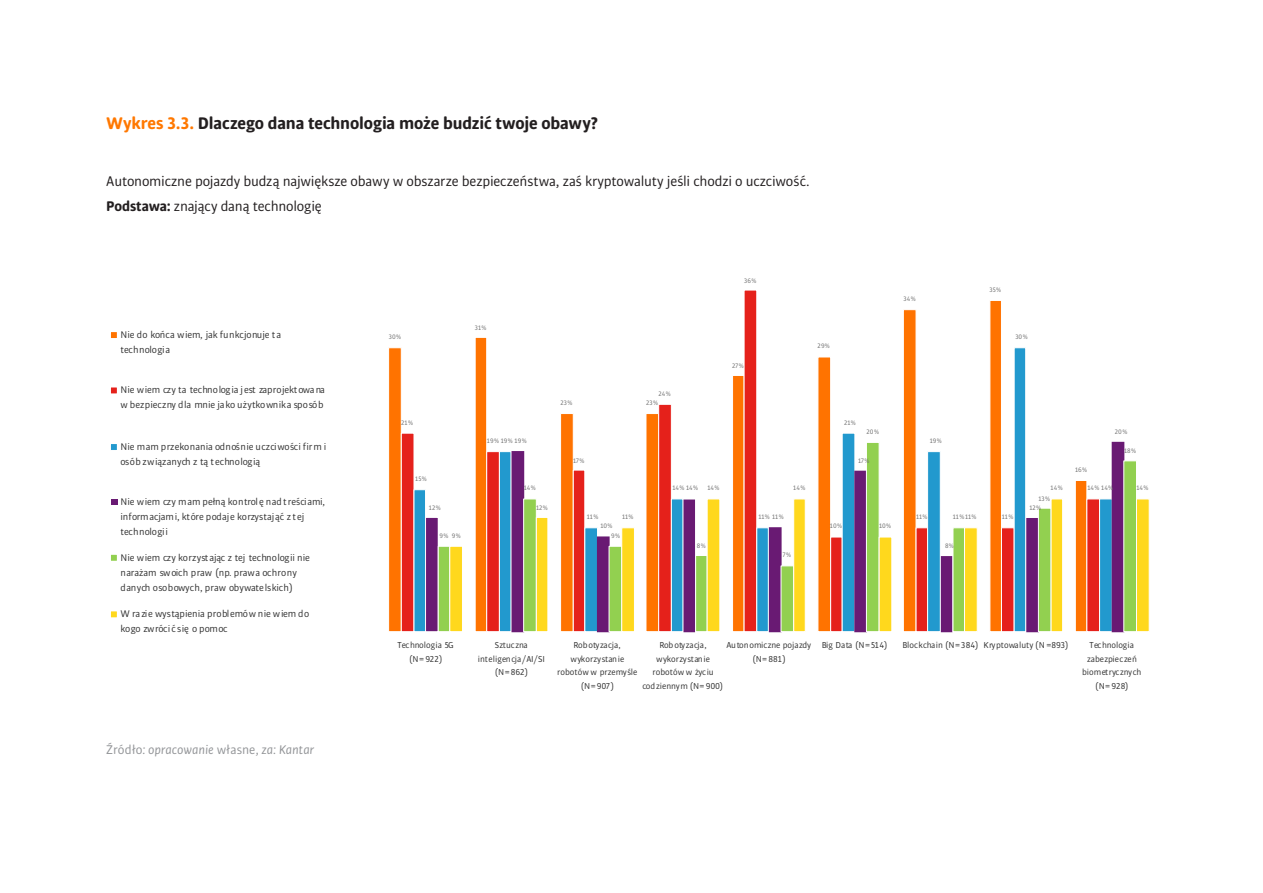
<style>
.page{position:relative;width:1263px;height:893px;background:#fff}
.page>*{position:absolute;margin:0;border:0;box-sizing:border-box;transform-origin:0 0}
.tytuł_tabeli{font:700 18px "Bulo Rounded";letter-spacing:-.01em;color:#231f20}
.treść{font:15px "Bulo Rounded";letter-spacing:-.015em;color:#231f20}
.przypis{font:italic 13.5px "Bulo Rounded";color:#939598}
.t1{font:10.35px/15px "Bulo Rounded";letter-spacing:-.015em;color:#333}
.t2{font:10.35px/15px "Bulo Rounded";letter-spacing:.02em;color:#333}
.t3{font:10.35px/15px "Bulo Rounded";letter-spacing:.005em;color:#333}
.t4{font:9.3px/13.8px "Bulo Rounded";color:#333;text-align:center}
.t5{font:9.3px/13.8px "Bulo Rounded";letter-spacing:-.02em;color:#333;text-align:center}
.t6{font:6.9px "Bulo Rounded";color:#717171}
.s1{color:#ff7800}
.s2{font-weight:700}
.s3{font-style:normal}
</style>
<div class="page">
<svg style="left:401px;top:290px;width:600px;height:342px"></svg>
<svg style="left:413px;top:347px;width:613px;height:285px"></svg>
<div style="left:425px;top:517px;width:13px;height:115px;background:#691a73"></div>
<div style="left:425px;top:517px;width:14px;height:115px;border:1px solid #fff"></div>
<svg style="left:437px;top:441px;width:699px;height:191px"></svg>
<svg style="left:449px;top:498px;width:701px;height:134px"></svg>
<div style="left:110px;top:332px;width:7px;height:6px;background:#ff7300"></div>
<div style="left:110px;top:331px;width:8px;height:8px;border:1px solid #fff"></div>
<div style="left:110px;top:387px;width:7px;height:7px;background:#e5211b"></div>
<div style="left:110px;top:387px;width:8px;height:7px;border:1px solid #fff"></div>
<div style="left:110px;top:444px;width:7px;height:6px;background:#2299ce"></div>
<div style="left:110px;top:443px;width:8px;height:8px;border:1px solid #fff"></div>
<div style="left:111px;top:499px;width:7px;height:6px;background:#691a73"></div>
<div style="left:110px;top:554px;width:7px;height:7px;background:#92d050"></div>
<div style="left:110px;top:554px;width:8px;height:8px;border:1px solid #fff"></div>
<div style="left:110px;top:611px;width:7px;height:7px;background:#ffd81d"></div>
<div style="left:110px;top:610px;width:8px;height:8px;border:1px solid #fff"></div>
<p class="tytuł_tabeli" style="left:106px;top:112px;width:494px"><span class="s1">Wykres 3.3.</span> Dlaczego dana technologia może budzić twoje obawy?</p>
<p class="treść" style="left:106px;top:172px;width:705px">Autonomiczne pojazdy budzą największe obawy w obszarze bezpieczeństwa, zaś kryptowaluty jeśli chodzi o uczciwość.</p>
<p class="treść" style="left:106px;top:197px;width:217px"><span class="s2">Podstawa:</span> znający daną technologię</p>
<p class="t3" style="left:121px;top:327px;width:162px">Nie do końca wiem, jak funkcjonuje ta technologia</p>
<p class="t1" style="left:121px;top:382px;width:206px">Nie wiem czy ta technologia jest zaprojektowana w bezpieczny dla mnie jako użytkownika sposób</p>
<p class="t2" style="left:121px;top:439px;width:207px">Nie mam przekonania odnośnie uczciwości firm i osób związanych z tą technologią</p>
<p class="t1" style="left:121px;top:494px;width:206px">Nie wiem czy mam pełną kontrolę nad treściami, informacjami, które podaje korzystająć z tej technologii</p>
<p class="t1" style="left:121px;top:550px;width:191px">Nie wiem czy korzystając z tej technologii nie narażam swoich praw (np. prawa ochrony danych osobowych, praw obywatelskich)</p>
<p class="t1" style="left:121px;top:606px;width:190px">W razie wystąpienia problemów nie wiem do kogo zwrócić się o pomoc</p>
<p class="przypis" style="left:106px;top:741px;width:209px"><span class="s3">Źródło</span>: opracowanie <span class="s3">własne</span>, za: Kantar</p>
<p class="t6" style="left:744px;top:276px;width:14px">36%</p>
<p class="t6" style="left:989px;top:285px;width:14px">35%</p>
<p class="t6" style="left:903px;top:295px;width:14px">34%</p>
<p class="t6" style="left:475px;top:323px;width:14px">31%</p>
<p class="t6" style="left:389px;top:333px;width:14px">30%</p>
<p class="t6" style="left:1015px;top:333px;width:14px">30%</p>
<p class="t6" style="left:818px;top:342px;width:14px">29%</p>
<p class="t6" style="left:732px;top:361px;width:13px">27%</p>
<p class="t6" style="left:658px;top:389px;width:14px">24%</p>
<p class="t6" style="left:560px;top:398px;width:14px">23%</p>
<p class="t6" style="left:646px;top:398px;width:14px">23%</p>
<p class="t6" style="left:401px;top:418px;width:14px">21%</p>
<p class="t6" style="left:844px;top:418px;width:14px">21%</p>
<p class="t6" style="left:867px;top:427px;width:14px">20%</p>
<p class="t6" style="left:1115px;top:427px;width:14px">20%</p>
<p class="t6" style="left:487px;top:437px;width:42px">19% 19% 19%</p>
<p class="t6" style="left:930px;top:437px;width:14px">19%</p>
<p class="t6" style="left:1124px;top:447px;width:14px">18%</p>
<p class="t6" style="left:573px;top:456px;width:13px">17%</p>
<p class="t6" style="left:858px;top:456px;width:13px">17%</p>
<p class="t6" style="left:1075px;top:465px;width:14px">16%</p>
<p class="t6" style="left:415px;top:475px;width:13px">15%</p>
<p class="t6" style="left:524px;top:484px;width:14px">14%</p>
<p class="t6" style="left:672px;top:484px;width:28px">14% 14%</p>
<p class="t6" style="left:707px;top:484px;width:14px">14%</p>
<p class="t6" style="left:793px;top:484px;width:14px">14%</p>
<p class="t6" style="left:1051px;top:484px;width:14px">14%</p>
<p class="t6" style="left:1136px;top:484px;width:14px">14%</p>
<p class="t6" style="left:1087px;top:484px;width:28px">14% 14%</p>
<p class="t6" style="left:1038px;top:494px;width:14px">13%</p>
<p class="t6" style="left:429px;top:503px;width:14px">12%</p>
<p class="t6" style="left:536px;top:503px;width:14px">12%</p>
<p class="t6" style="left:1029px;top:503px;width:14px">12%</p>
<p class="t6" style="left:587px;top:513px;width:13px">11%</p>
<p class="t6" style="left:622px;top:513px;width:13px">11%</p>
<p class="t6" style="left:758px;top:513px;width:27px">11% 11%</p>
<p class="t6" style="left:953px;top:513px;width:26px">11%11%</p>
<p class="t6" style="left:916px;top:513px;width:13px">11%</p>
<p class="t6" style="left:1002px;top:513px;width:13px">11%</p>
<p class="t6" style="left:600px;top:522px;width:14px">10%</p>
<p class="t6" style="left:830px;top:522px;width:14px">10%</p>
<p class="t6" style="left:879px;top:522px;width:14px">10%</p>
<p class="t6" style="left:439px;top:531px;width:23px">9% 9%</p>
<p class="t6" style="left:611px;top:531px;width:11px">9%</p>
<p class="t6" style="left:697px;top:542px;width:11px">8%</p>
<p class="t6" style="left:945px;top:542px;width:11px">8%</p>
<p class="t6" style="left:783px;top:551px;width:10px">7%</p>
<p class="t4" style="left:397px;top:638px;width:58px">Technologia 5G (N=922)</p>
<p class="t4" style="left:478px;top:638px;width:69px">Sztuczna inteligencja/AI/SI</p>
<p class="t4" style="left:495px;top:665px;width:35px">(N=862)</p>
<p class="t4" style="left:726px;top:638px;width:86px">Autonomiczne pojazdy (N=881)</p>
<p class="t4" style="left:822px;top:638px;width:67px">Big Data (N=514)</p>
<p class="t4" style="left:902px;top:638px;width:168px">Blockchain (N=384) Kryptowaluty (N=893)</p>
<p class="t4" style="left:1087px;top:638px;width:51px;text-align:left">Technologia zabezpieczeń</p>
<p class="t5" style="left:1082px;top:665px;width:61px">biometrycznych (N=928)</p>
<p class="t4" style="left:570px;top:638px;width:55px">Robotyzacja, wykorzystanie</p>
<p class="t4" style="left:557px;top:665px;width:82px">robotów w przemyśle (N=907)</p>
<p class="t4" style="left:656px;top:638px;width:55px">Robotyzacja, wykorzystanie</p>
<p class="t4" style="left:642px;top:665px;width:82px">robotów w życiu codziennym (N=900)</p>
</div>
